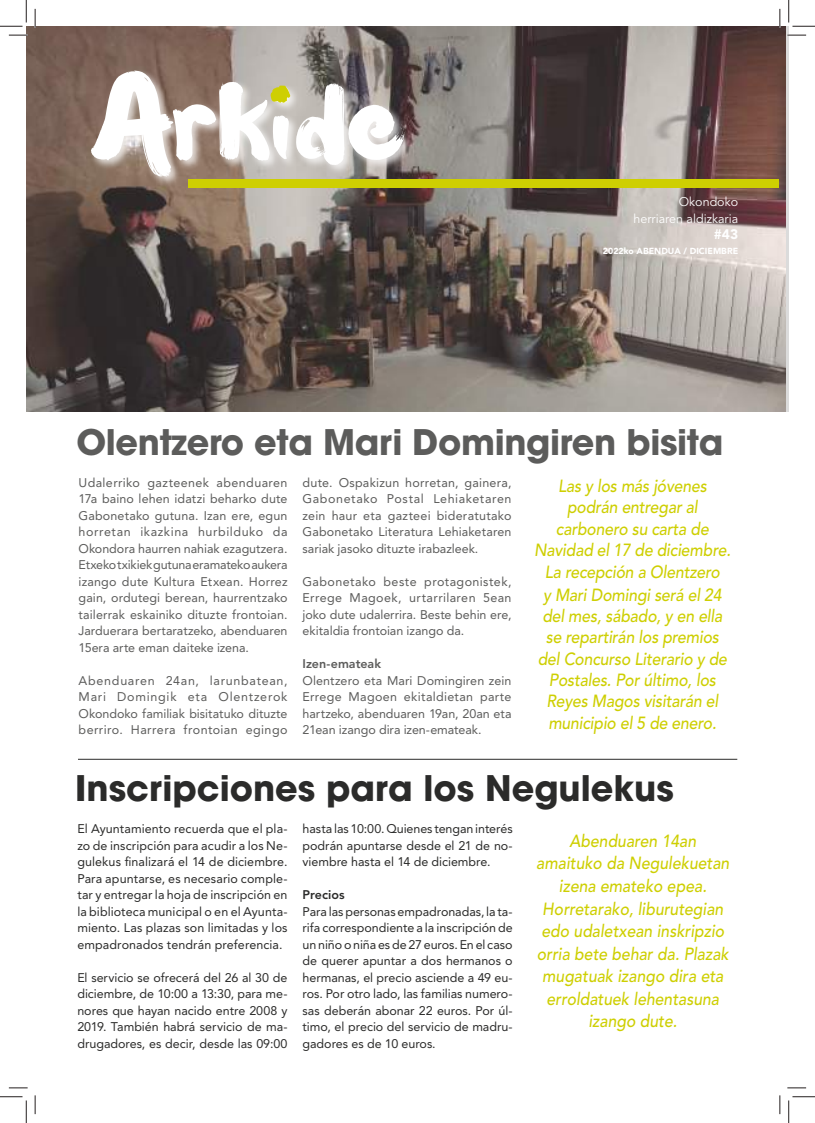
<style>
.page{position:relative;width:815px;height:1123px;background:#fff}
.page>*{position:absolute;margin:0;border:0;box-sizing:border-box;transform-origin:0 0}
.t1{font:112.5px "Waterlily";color:#fff;scale:1.11 1}
.t2{font:700 35px "Avant Garde LT";letter-spacing:-.01em;color:#5c5c5b}
.t3{font:700 35px "Avant Garde LT";color:#2b2b2a}
.t4{font:italic 500 17.5px/21.5px "Avenir LT Std";letter-spacing:-.01em;color:#cecf02;text-align:center;scale:.9 1}
.t5{font:900 13.75px "Avenir LT Std";color:#fff}
.t6{font:12.5px/16.5px "Avenir LT Std";color:#5c5c5b;text-align:justify}
.t7{font:12.5px/16.5px "Avenir LT Std";color:#2b2b2a;text-align:justify}
.t8{font:12.5px/16.2px "Avenir LT Std";color:#fff;text-align:right}
.t9{font:800 12.5px "Avenir LT Std";color:#5c5c5b}
.t10{font:800 12.5px "Avenir LT Std";color:#2b2b2a}
.t11{font:900 8.75px "Avenir LT Std";color:#fff}
</style>
<div class="page">
<img style="left:26px;top:26px;width:759px;height:385px">
<div style="left:188px;top:179px;width:591px;height:9px;background:#cecf02"></div>
<div style="left:89px;top:68px;width:327px;height:119px;background:#fff;opacity:.75"></div>
<svg style="left:269px;top:85px;width:21px;height:18px"></svg>
<hr style="left:78px;top:759px;width:659px;height:1px;background:#2b2b2a">
<svg style="left:9px;top:34px;width:19px;height:2px"></svg>
<svg style="left:787px;top:34px;width:18px;height:2px"></svg>
<svg style="left:9px;top:1087px;width:19px;height:1px"></svg>
<svg style="left:787px;top:1087px;width:18px;height:1px"></svg>
<svg style="left:34px;top:9px;width:2px;height:19px"></svg>
<svg style="left:34px;top:1095px;width:2px;height:19px"></svg>
<svg style="left:778px;top:9px;width:2px;height:19px"></svg>
<svg style="left:779px;top:1095px;width:1px;height:19px"></svg>
<svg style="left:0;top:0;width:27px;height:27px"></svg>
<svg style="left:0;top:1096px;width:27px;height:27px"></svg>
<svg style="left:788px;top:0;width:26px;height:27px"></svg>
<svg style="left:788px;top:1096px;width:26px;height:27px"></svg>
<h1 class="t1" style="left:95px;top:71px;width:282px">Arkide</h1>
<p class="t8" style="left:633px;top:194px;width:106px">Okondoko herriaren aldizkaria</p>
<p class="t5" style="left:713px;top:226px;width:26px">#43</p>
<p class="t11" style="left:602px;top:246px;width:137px">2022ko ABENDUA / DICIEMBRE</p>
<h2 class="t2" style="left:76px;top:428px;width:648px">Olentzero eta Mari Domingiren bisita</h2>
<p class="t4" style="left:534px;top:477px;width:220px">Las y los más jóvenes podrán entregar al carbonero su carta de<br>Navidad el 17 de diciembre.<br>La recepción a Olentzero<br>y Mari Domingi será el 24 del mes, sábado, y en ella se repartirán los premios del Concurso Literario y de<br>Postales. Por último, los<br>Reyes Magos visitarán el municipio el 5 de enero.</p>
<p class="t6" style="left:302px;top:475px;width:210px">dute. Ospakizun horretan, gainera, Gabonetako Postal Lehiaketaren zein haur eta gazteei bideratutako Gabonetako Literatura Lehiaketaren sariak jasoko dituzte irabazleek.</p>
<p class="t6" style="left:302px;top:574px;width:210px">Gabonetako beste protagonistek, Errege Magoek, urtarrilaren 5ean joko dute udalerrira. Beste behin ere, ekitaldia frontoian izango da.</p>
<p class="t9" style="left:302px;top:656px;width:80px">Izen-emateak</p>
<p class="t6" style="left:302px;top:673px;width:210px">Olentzero eta Mari Domingiren zein Errege Magoen ekitaldietan parte hartzeko, abenduaren 19an, 20an eta 21ean izango dira izen-emateak.</p>
<p class="t6" style="left:79px;top:475px;width:210px">Udalerriko gazteenek abenduaren 17a baino lehen idatzi beharko dute Gabonetako gutuna. Izan ere, egun horretan ikazkina hurbilduko da Okondora haurren nahiak ezagutzera.<br>Etxeko txikiek gutuna eramateko aukera izango dute Kultura Etxean. Horrez gain, ordutegi berean, haurrentzako tailerrak eskainiko dituzte frontoian.<br>Jarduerara bertaratzeko, abenduaren 15era arte eman daiteke izena.</p>
<p class="t6" style="left:79px;top:673px;width:210px">Abenduaren 24an, larunbatean, Mari Domingik eta Olentzerok Okondoko familiak bisitatuko dituzte berriro. Harrera frontoian egingo</p>
<h2 class="t3" style="left:75px;top:774px;width:600px">Inscripciones para los Negulekus</h2>
<h3 class="t4" style="left:536px;top:831px;width:216px;line-height:22.5px">Abenduaren 14an amaituko da Negulekuetan izena emateko epea.<br>Horretarako, liburutegian edo udaletxean inskripzio orria bete behar da. Plazak mugatuak izango dira eta erroldatuek lehentasuna izango dute.</h3>
<p class="t7" style="left:302px;top:822px;width:212px">hasta las 10:00. Quienes tengan interés podrán apuntarse desde el 21 de no&shy;viembre hasta el 14 de diciembre.</p>
<p class="t10" style="left:302px;top:887px;width:44px">Precios</p>
<p class="t7" style="left:302px;top:904px;width:212px">Para las personas empadronadas, la ta&shy;rifa correspondiente a la inscripción de un niño o niña es de 27 euros. En el caso de querer apuntar a dos hermanos o hermanas, el precio asciende a 49 eu&shy;ros. Por otro lado, las familias numero&shy;sas deberán abonar 22 euros. Por úl&shy;timo, el precio del servicio de madru&shy;gadores es de 10 euros.</p>
<p class="t7" style="left:77px;top:822px;width:211px">El Ayuntamiento recuerda que el pla&shy;zo de inscripción para acudir a los Ne&shy;gulekus finalizará el 14 de diciembre.<br>Para apuntarse, es necesario comple&shy;tar y entregar la hoja de inscripción en la biblioteca municipal o en el Ayunta&shy;miento. Las plazas son limitadas y los empadronados tendrán preferencia.</p>
<p class="t7" style="left:77px;top:970px;width:212px">El servicio se ofrecerá del 26 al 30 de diciembre, de 10:00 a 13:30, para me&shy;nores que hayan nacido entre 2008 y 2019. También habrá servicio de ma&shy;drugadores, es decir, desde las 09:00</p>
</div>
